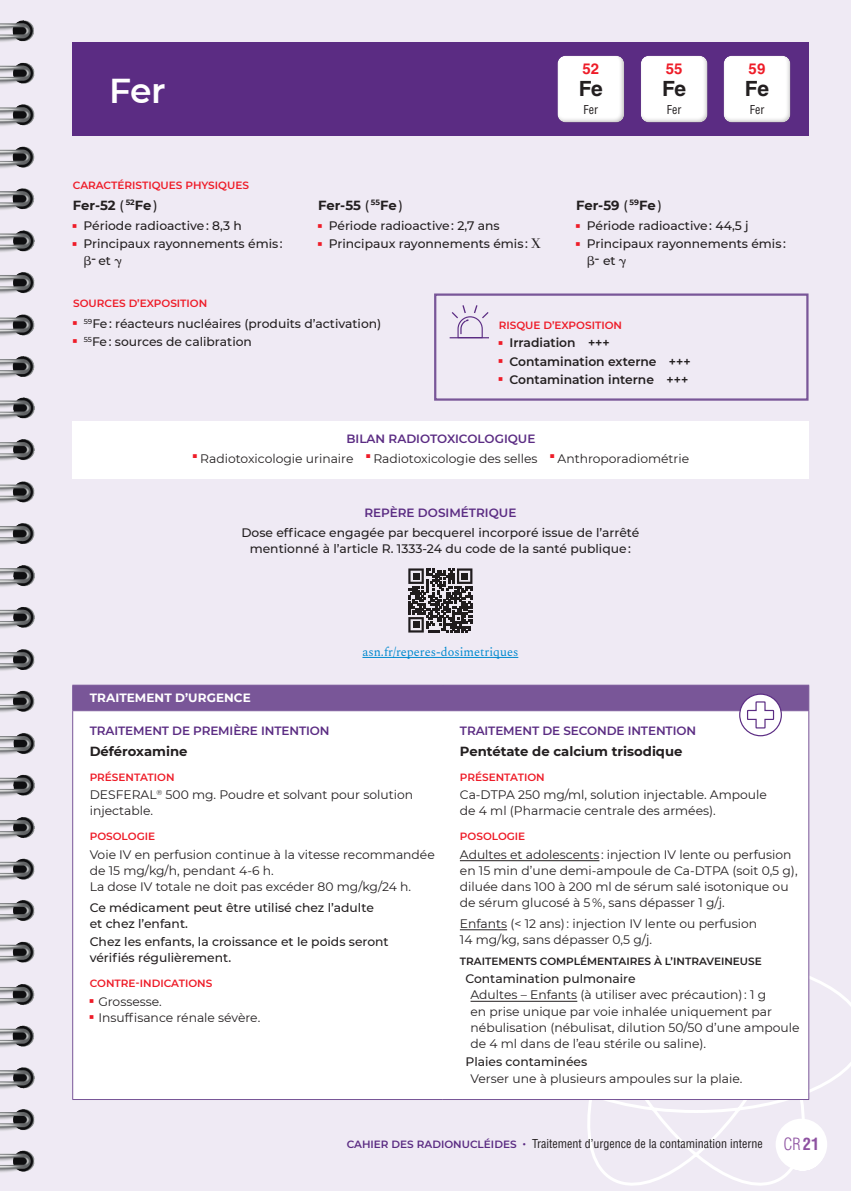
<style>
.page{position:relative;width:851px;height:1191px;background:#fff}
.page>*{position:absolute;margin:0;border:0;box-sizing:border-box;transform-origin:0 0}
.N1-Titre-Nucléide{font:600 34.5px "Montserrat";color:#fff}
.NUCLEIDE-Symbole{font:700 21px "Helvetica LT Std";color:#231f20}
.NUCLEIDE-Chiffre{font:700 15px "Helvetica LT Std";color:#ee1c28}
.t1{font:13.5px "Mathematical Pi One";color:#231f20}
.Nom-Traitement{font:700 13.2px "Montserrat";color:#231f20}
.Nom-Nucléide{font:700 13.2px "Montserrat";letter-spacing:-.01em;color:#231f20}
.Body-Encadré-Blanc{font:12.3px/16.2px "Montserrat";color:#231f20}
.TXT-sous-Repère-Dosi{font:500 12.3px/16.2px "Montserrat";color:#231f20;text-align:center}
.Body-Encadré-Enumera{font:12.3px/16.2px "Montserrat";color:#231f20}
.Encadré-Traitement-B{font:500 12.3px/16.2px "Montserrat";color:#231f20}
.t2{font:600 12.3px "Montserrat";color:#231f20}
.Hyperliens-Spectral{font:12.3px "Spectral";color:#0089cf}
.NUCLEIDE-Nom{font:condensed 12px "Helvetica LT Std";color:#231f20}
.Traitement-1er-Inten{font:600 12px "Montserrat";letter-spacing:-.01em;color:#5b2c83}
.INTER-violet{font:600 12px "Montserrat";color:#5b2c83}
.Encadré-Traitement-T{font:700 12px "Montserrat";letter-spacing:.005em;color:#fff}
.INTER-Rouge{font:600 10.5px "Montserrat";color:#ee1c28}
.INTER-N2-Traitements{font:600 10.5px "Montserrat";color:#231f20}
.s1{font-weight:500}
.s2{font-family:"Montserrat";font-weight:500}
.s3{font-family:"Montserrat";font-weight:500;font-size:12.3px}
.s4{font-family:"Mathematical Pi One";font-weight:400;font-size:13.5px}
.s5{font-family:"Montserrat";font-weight:600;font-stretch:normal;font-size:10.5px;color:#5b2c83}
.s6{font-weight:300;font-size:16.5px;color:#8e52a1}
.s7{font-weight:700;font-size:16.5px;color:#8e52a1}
</style>
<div class="page">
<div style="left:0;top:0;width:850px;height:1191px;background:#efeaf4"></div>
<svg style="left:587px;top:865px;width:263px;height:321px"></svg>
<div style="left:73px;top:43px;width:735px;height:93px;background:#5b2c83"></div>
<div style="left:710px;top:45px;width:94px;height:78px;background:#231f20;opacity:.33"></div>
<div style="left:627px;top:45px;width:95px;height:78px;background:#231f20;opacity:.33"></div>
<div style="left:73px;top:421px;width:735px;height:57px;background:#fff"></div>
<div style="left:434px;top:293px;width:374px;height:108px;border:2px solid #795698"></div>
<svg style="left:451px;top:305px;width:37px;height:32px"></svg>
<hr style="left:449px;top:337px;width:40px;height:1px;background:#5b2c83">
<div style="left:544px;top:45px;width:94px;height:78px;background:#231f20;opacity:.33"></div>
<div style="left:73px;top:729px;width:735px;height:370px;background:#fff"></div>
<hr style="left:72px;top:711px;width:1px;height:388px;background:#795698">
<hr style="left:808px;top:711px;width:1px;height:388px;background:#795698">
<hr style="left:72px;top:1099px;width:371px;height:1px;background:#795698">
<hr style="left:443px;top:1099px;width:366px;height:1px;background:#795698">
<hr style="left:460px;top:860px;width:139px;height:1px;background:#231f20">
<hr style="left:460px;top:929px;width:47px;height:1px;background:#231f20">
<hr style="left:470px;top:1001px;width:107px;height:1px;background:#231f20">
<div style="left:739px;top:694px;width:42px;height:41px;background:#fff;border-radius:50%"></div>
<div style="left:739px;top:693px;width:42px;height:43px;border:1px solid #5b2c83;border-radius:50%"></div>
<svg style="left:72px;top:685px;width:737px;height:44px;background:#b09bc2"></svg>
<hr style="left:362px;top:657px;width:156px;height:1px;background:#0089cf">
<svg style="left:408px;top:568px;width:64px;height:64px"></svg>
<div style="left:412px;top:573px;width:7px;height:6px;background:#231f20"></div>
<div style="left:461px;top:573px;width:7px;height:6px;background:#231f20"></div>
<div style="left:412px;top:621px;width:7px;height:7px;background:#231f20"></div>
<div style="left:775px;top:1118px;width:52px;height:52px;background:#fff;border-radius:50%"></div>
<img style="left:0;top:20px;width:34px;height:1027px">
<img style="left:0;top:1067px;width:34px;height:106px">
<p class="N1-Titre-Nucléide" style="left:109px;top:66px;width:58px">Fer</p>
<p class="INTER-Rouge" style="left:73px;top:178px;width:178px">CARACTÉRISTIQUES PHYSIQUES</p>
<p class="Nom-Nucléide" style="left:73px;top:195px;width:86px">Fer-52 <span class="s1">(</span> <sup>52</sup>Fe <span class="s1">)</span></p>
<p class="TXT-sous-Repère-Dosi" style="left:73px;top:217px;width:170px"><sup>▖</sup> Période radioactive : 8,3 h</p>
<p class="TXT-sous-Repère-Dosi" style="left:73px;top:235px;width:211px"><sup>▖</sup> Principaux rayonnements émis :</p>
<p class="t1" style="left:83px;top:254px;width:40px">b<span class="s2">-</span> <span class="s3">et</span> g</p>
<p class="Nom-Nucléide" style="left:318px;top:195px;width:86px">Fer-55 <span class="s1">(</span> <sup>55</sup>Fe <span class="s1">)</span></p>
<p class="TXT-sous-Repère-Dosi" style="left:318px;top:217px;width:183px"><sup>▖</sup> Période radioactive : 2,7 ans</p>
<p class="TXT-sous-Repère-Dosi" style="left:318px;top:235px;width:224px"><sup>▖</sup> Principaux rayonnements émis : <span class="s4">X</span></p>
<p class="NUCLEIDE-Chiffre" style="left:582px;top:59px;width:18px">52</p>
<p class="NUCLEIDE-Symbole" style="left:578px;top:76px;width:26px">Fe</p>
<p class="NUCLEIDE-Nom" style="left:583px;top:102px;width:16px">Fer</p>
<p class="NUCLEIDE-Chiffre" style="left:665px;top:59px;width:18px">55</p>
<p class="NUCLEIDE-Symbole" style="left:662px;top:76px;width:26px">Fe</p>
<p class="NUCLEIDE-Nom" style="left:666px;top:102px;width:16px">Fer</p>
<p class="NUCLEIDE-Chiffre" style="left:748px;top:59px;width:18px">59</p>
<p class="NUCLEIDE-Symbole" style="left:744px;top:76px;width:26px">Fe</p>
<p class="NUCLEIDE-Nom" style="left:749px;top:102px;width:16px">Fer</p>
<p class="Nom-Nucléide" style="left:576px;top:195px;width:87px">Fer-59 <span class="s1">(</span> <sup>59</sup>Fe <span class="s1">)</span></p>
<p class="TXT-sous-Repère-Dosi" style="left:576px;top:217px;width:174px"><sup>▖</sup> Période radioactive : 44,5 j</p>
<p class="TXT-sous-Repère-Dosi" style="left:576px;top:235px;width:211px"><sup>▖</sup> Principaux rayonnements émis :</p>
<p class="t1" style="left:586px;top:254px;width:41px">b<span class="s2">-</span> <span class="s3">et</span> g</p>
<p class="INTER-Rouge" style="left:73px;top:296px;width:136px">SOURCES D’EXPOSITION</p>
<p class="TXT-sous-Repère-Dosi" style="left:73px;top:315px;width:310px"><sup>▖</sup> <sup>59</sup>Fe : réacteurs nucléaires (produits d’activation)</p>
<p class="TXT-sous-Repère-Dosi" style="left:73px;top:333px;width:180px"><sup>▖</sup> <sup>55</sup>Fe : sources de calibration</p>
<p class="INTER-Rouge" style="left:498px;top:318px;width:125px">RISQUE D’EXPOSITION</p>
<p class="t2" style="left:498px;top:334px;width:113px"><sup>▖</sup> Irradiation +++</p>
<p class="t2" style="left:498px;top:352px;width:193px"><sup>▖</sup> Contamination externe +++</p>
<p class="t2" style="left:498px;top:371px;width:191px"><sup>▖</sup> Contamination interne +++</p>
<p class="INTER-violet" style="left:346px;top:430px;width:190px">BILAN RADIOTOXICOLOGIQUE</p>
<p class="Body-Encadré-Blanc" style="left:192px;top:450px;width:498px"><sup>J</sup> Radiotoxicologie urinaire <sup>J</sup> Radiotoxicologie des selles <sup>J</sup> Anthroporadiométrie</p>
<p class="INTER-violet" style="left:364px;top:504px;width:153px">REPÈRE DOSIMÉTRIQUE</p>
<p class="TXT-sous-Repère-Dosi" style="left:241px;top:524px;width:399px">Dose efficace engagée par becquerel incorporé issue de l’arrêté mentionné à l’article R. 1333-24 du code de la santé publique :</p>
<p class="Hyperliens-Spectral" style="left:362px;top:643px;width:157px">asn.fr/reperes-dosimetriques</p>
<p class="Encadré-Traitement-T" style="left:90px;top:689px;width:162px">TRAITEMENT D’URGENCE</p>
<p class="Traitement-1er-Inten" style="left:90px;top:722px;width:241px">TRAITEMENT DE PREMIÈRE INTENTION</p>
<p class="Nom-Traitement" style="left:90px;top:741px;width:99px">Déféroxamine</p>
<p class="INTER-Rouge" style="left:90px;top:769px;width:86px">PRÉSENTATION</p>
<p class="Body-Encadré-Blanc" style="left:90px;top:786px;width:325px">DESFERAL<sup>®</sup> 500 mg. Poudre et solvant pour solution injectable.</p>
<p class="INTER-Rouge" style="left:90px;top:829px;width:67px">POSOLOGIE</p>
<p class="Body-Encadré-Blanc" style="left:90px;top:846px;width:346px">Voie IV en perfusion continue à la vitesse recommandée de 15 mg/kg/h, pendant 4-6 h.</p>
<p class="Body-Encadré-Blanc" style="left:90px;top:878px;width:323px">La dose IV totale ne doit pas excéder 80 mg/kg/24 h.</p>
<p class="Encadré-Traitement-B" style="left:90px;top:898px;width:286px">Ce médicament peut être utilisé chez l’adulte et chez l’enfant.</p>
<p class="Encadré-Traitement-B" style="left:90px;top:933px;width:300px">Chez les enfants, la croissance et le poids seront vérifiés régulièrement.</p>
<p class="INTER-Rouge" style="left:90px;top:976px;width:124px">CONTRE-INDICATIONS</p>
<p class="Body-Encadré-Blanc" style="left:90px;top:992px;width:74px"><sup>▖</sup>Grossesse.</p>
<p class="Body-Encadré-Blanc" style="left:90px;top:1009px;width:172px"><sup>▖</sup>Insuffisance rénale sévère.</p>
<p class="Traitement-1er-Inten" style="left:460px;top:722px;width:238px">TRAITEMENT DE SECONDE INTENTION</p>
<p class="Nom-Traitement" style="left:460px;top:741px;width:224px">Pentétate de calcium trisodique</p>
<p class="INTER-Rouge" style="left:460px;top:769px;width:86px">PRÉSENTATION</p>
<p class="Body-Encadré-Blanc" style="left:460px;top:786px;width:308px">Ca-DTPA 250 mg/ml, solution injectable. Ampoule de 4 ml (Pharmacie centrale des armées).</p>
<p class="INTER-Rouge" style="left:460px;top:829px;width:67px">POSOLOGIE</p>
<p class="Body-Encadré-Blanc" style="left:460px;top:846px;width:339px">Adultes et adolescents : injection IV lente ou perfusion en 15 min d’une demi-ampoule de Ca-DTPA (soit 0,5 g), diluée dans 100 à 200 ml de sérum salé isotonique ou de sérum glucosé à 5 %, sans dépasser 1 g/j.</p>
<p class="Body-Encadré-Blanc" style="left:460px;top:915px;width:299px">Enfants (&lt; 12 ans) : injection IV lente ou perfusion<br>14 mg/kg, sans dépasser 0,5 g/j.</p>
<p class="INTER-N2-Traitements" style="left:460px;top:953px;width:303px">TRAITEMENTS COMPLÉMENTAIRES À L’INTRAVEINEUSE</p>
<p class="TXT-sous-Repère-Dosi" style="left:465px;top:970px;width:172px">Contamination pulmonaire</p>
<p class="Body-Encadré-Enumera" style="left:470px;top:986px;width:330px">Adultes – Enfants (à utiliser avec précaution) : 1 g<br>en prise unique par voie inhalée uniquement par nébulisation (nébulisat, dilution 50/50 d’une ampoule de 4 ml dans de l’eau stérile ou saline).</p>
<p class="TXT-sous-Repère-Dosi" style="left:465px;top:1053px;width:123px">Plaies contaminées</p>
<p class="Body-Encadré-Enumera" style="left:470px;top:1069px;width:273px">Verser une à plusieurs ampoules sur la plaie.</p>
<p class="NUCLEIDE-Nom" style="left:346px;top:1136px;width:474px"><span class="s5">CAHIER DES RADIONUCLÉIDES •</span> Traitement d’urgence de la contamination interne <span class="s6">CR</span><span class="s7">21</span></p>
</div>
